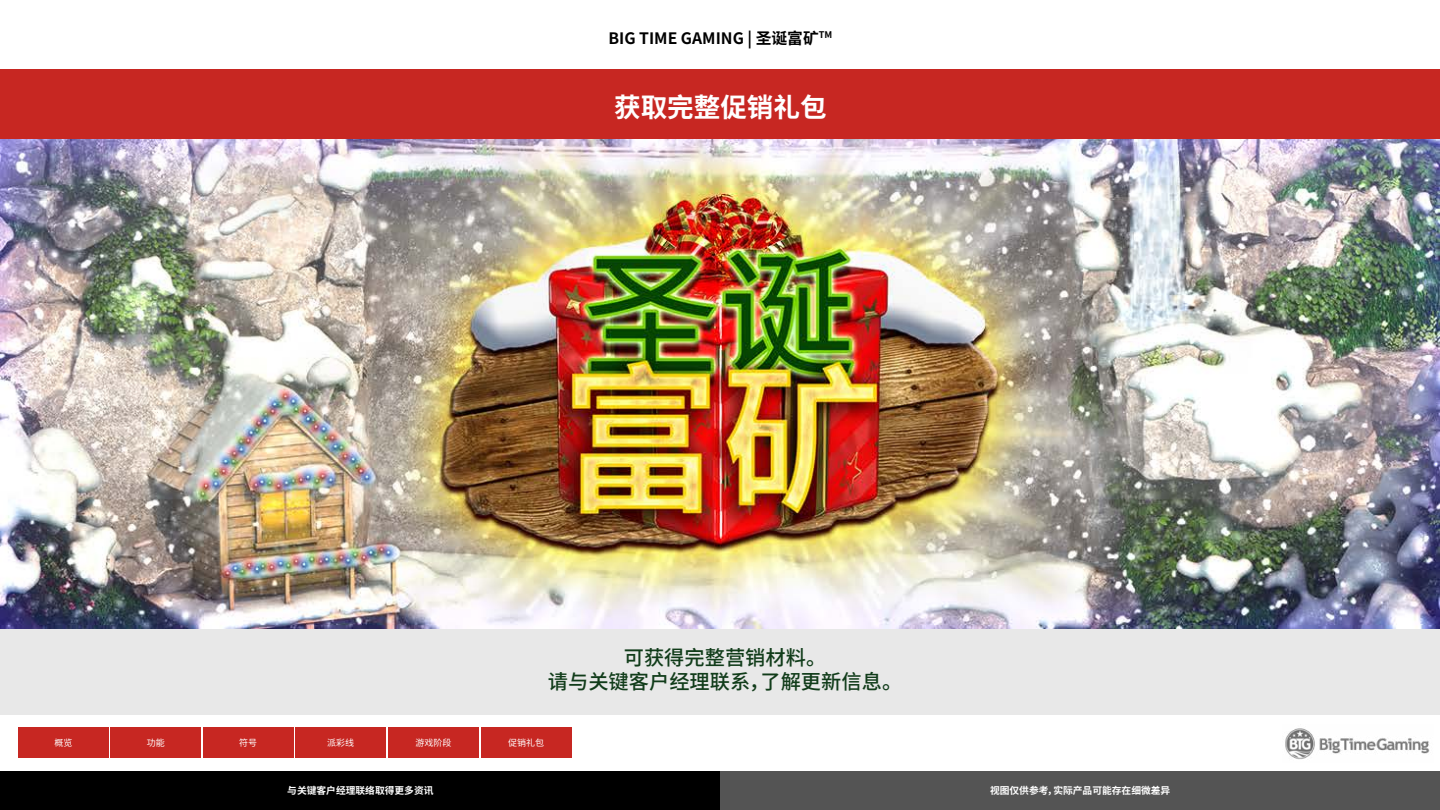
<style>
.page{position:relative;width:1440px;height:810px;background:#fff}
.page>*{position:absolute;margin:0;border:0;box-sizing:border-box;transform-origin:0 0}
.t1{font:700 26.55px "Noto Sans CJ Ktc";color:#fff}
.t2{font:500 20.25px/24.3px "Noto Sans CJ Ktc";color:#113c1a;text-align:center}
.t3{font:700 15.75px "Noto Sans CJ Ktc";color:#000}
.t4{font:700 9.75px "Noto Sans CJ Ktc";color:#fff}
.t5{font:9px "Noto Sans CJ Ktc";color:#fff}
</style>
<div class="page">
<div style="left:0;top:70px;width:1440px;height:644px;background:#e8e8e8"></div>
<img style="left:1285px;top:728px;width:145px;height:32px">
<div style="left:18px;top:728px;width:91px;height:30px;background:#c72722"></div>
<div style="left:111px;top:728px;width:90px;height:30px;background:#c72722"></div>
<div style="left:203px;top:728px;width:90px;height:30px;background:#c72722"></div>
<div style="left:296px;top:728px;width:90px;height:30px;background:#c72722"></div>
<div style="left:388px;top:728px;width:91px;height:30px;background:#c72722"></div>
<div style="left:481px;top:728px;width:90px;height:30px;background:#c72722"></div>
<img style="left:0;top:138px;width:1440px;height:491px">
<div style="left:0;top:69px;width:1440px;height:69px;background:#c72722"></div>
<div style="left:0;top:771px;width:720px;height:39px;background:#000"></div>
<div style="left:720px;top:771px;width:720px;height:39px;background:#545454"></div>
<h3 class="t3" style="left:608px;top:29px;width:225px">BIG TIME GAMING | 圣诞富矿<sup>TM</sup></h3>
<h1 class="t1" style="left:614px;top:92px;width:214px">获取完整促销礼包</h1>
<h2 class="t2" style="left:548px;top:646px;width:356px">可获得完整营销材料。<br>请与关键客户经理联系，了解更新信息。</h2>
<p class="t5" style="left:55px;top:738px;width:19px">概览</p>
<p class="t5" style="left:147px;top:738px;width:19px">功能</p>
<p class="t5" style="left:239px;top:738px;width:19px">符号</p>
<p class="t5" style="left:327px;top:738px;width:28px">派彩线</p>
<p class="t5" style="left:415px;top:738px;width:37px">游戏阶段</p>
<p class="t5" style="left:508px;top:738px;width:37px">促销礼包</p>
<p class="t4" style="left:287px;top:785px;width:148px">与关键客户经理联络取得更多资讯</p>
<p class="t4" style="left:990px;top:785px;width:182px">视图仅供参考，实际产品可能存在细微差异</p>
</div>
